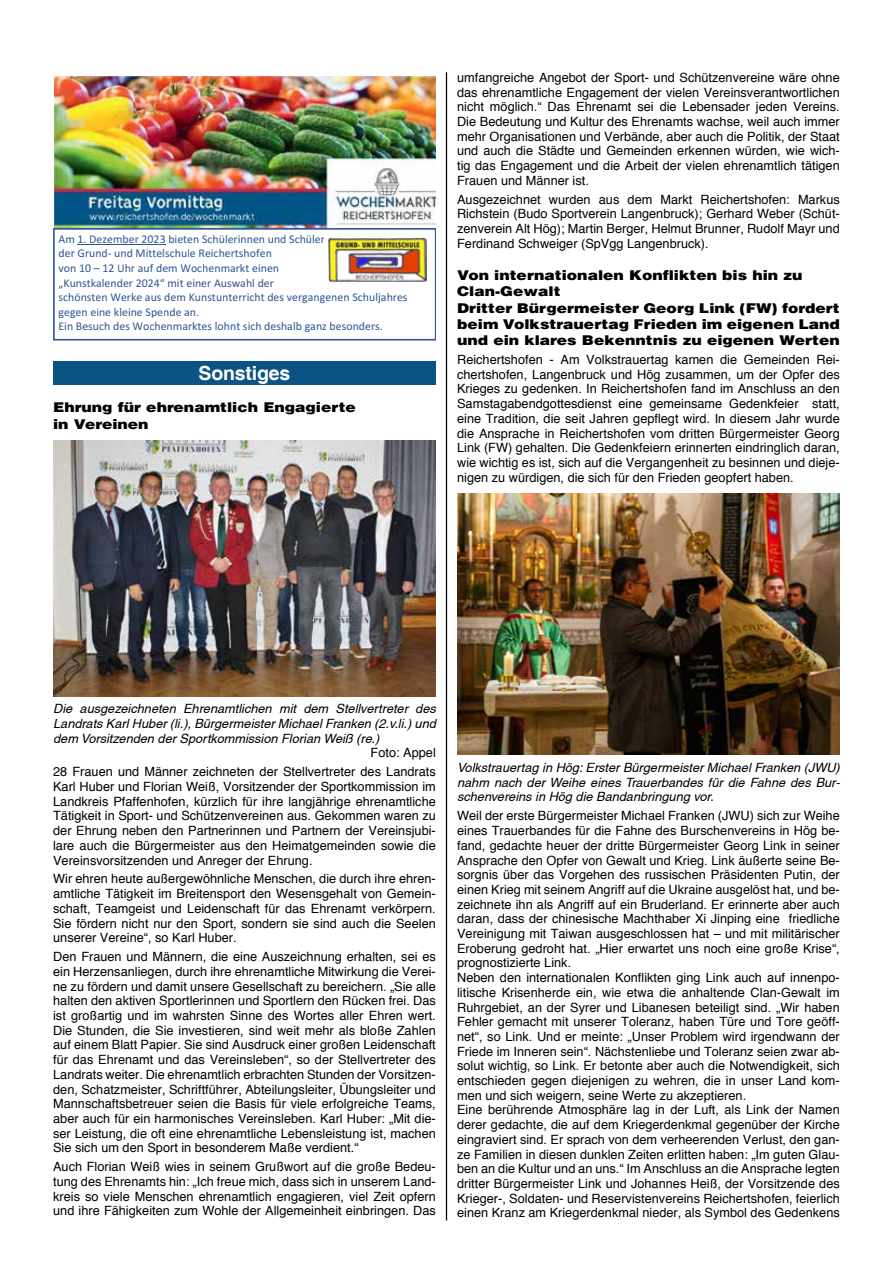
<style>
.page{position:relative;width:893px;height:1263px;background:#fff}
.page>*{position:absolute;margin:0;border:0;box-sizing:border-box;transform-origin:0 0}
.t1{font:700 19.5px "Helvetica";letter-spacing:-.01em;color:#fff}
.t2{font:900 13.5px/16.2px "Helvetica";color:#000;scale:1.15 1}
.t3{font:12.75px/14.7px "Helvetica";color:#000;text-align:justify}
.t4{font:italic 12.75px/14.7px "Helvetica";color:#000;text-align:justify}
.t5{font:11.85px/14.5px "Calibri";color:#2f5496}
</style>
<div class="page">
<hr style="left:446px;top:72px;width:1px;height:1148px;background:#000">
<img style="left:54px;top:77px;width:382px;height:151px">
<div style="left:53px;top:228px;width:383px;height:112px;border:2px solid #2f5496"></div>
<hr style="left:78px;top:244px;width:88px;height:1px;background:#2f5496">
<img style="left:328px;top:237px;width:99px;height:45px">
<div style="left:53px;top:361px;width:383px;height:23px;background:#0b5383"></div>
<img style="left:53px;top:441px;width:383px;height:255px">
<img style="left:457px;top:494px;width:382px;height:261px">
<p class="t5" style="left:59px;top:231px;width:351px">Am 1. Dezember 2023 bieten Schülerinnen und Schüler<br>der Grund- und Mittelschule Reichertshofen<br>von 10 – 12 Uhr auf dem Wochenmarkt einen<br>„Kunstkalender 2024“ mit einer Auswahl der<br>schönsten Werke aus dem Kunstunterricht des vergangenen Schuljahres gegen eine kleine Spende an.<br>Ein Besuch des Wochenmarktes lohnt sich deshalb ganz besonders.</p>
<h1 class="t1" style="left:199px;top:361px;width:93px">Sonstiges</h1>
<p class="t2" style="left:53px;top:399px;width:265px">Ehrung für ehrenamtlich Engagierte in Vereinen</p>
<p class="t3" style="left:457px;top:70px;width:384px">umfangreiche Angebot der Sport- und Schützenvereine wäre ohne das ehrenamtliche Engagement der vielen Vereinsverantwortlichen nicht möglich.“ Das Ehrenamt sei die Lebensader jeden Vereins.<br>Die Bedeutung und Kultur des Ehrenamts wachse, weil auch immer mehr Organisationen und Verbände, aber auch die Politik, der Staat und auch die Städte und Gemeinden erkennen würden, wie wich&shy;tig das Engagement und die Arbeit der vielen ehrenamtlich tätigen Frauen und Männer ist.</p>
<p class="t3" style="left:457px;top:192px;width:384px">Ausgezeichnet wurden aus dem Markt Reichertshofen: Markus Richstein (Budo Sportverein Langenbruck); Gerhard Weber (Schüt&shy;zenverein Alt Hög); Martin Berger, Helmut Brunner, Rudolf Mayr und Ferdinand Schweiger (SpVgg Langenbruck).</p>
<p class="t2" style="left:457px;top:267px;width:334px">Von internationalen Konflikten bis hin zu Clan-Gewalt<br>Dritter Bürgermeister Georg Link (FW) fordert beim Volkstrauertag Frieden im eigenen Land und ein klares Bekenntnis zu eigenen Werten</p>
<p class="t3" style="left:457px;top:352px;width:384px">Reichertshofen - Am Volkstrauertag kamen die Gemeinden Rei&shy;chertshofen, Langenbruck und Hög zusammen, um der Opfer des Krieges zu gedenken. In Reichertshofen fand im Anschluss an den Samstagabendgottesdienst eine gemeinsame Gedenkfeier statt, eine Tradition, die seit Jahren gepflegt wird. In diesem Jahr wurde die Ansprache in Reichertshofen vom dritten Bürgermeister Georg Link (FW) gehalten. Die Gedenkfeiern erinnerten eindringlich daran, wie wichtig es ist, sich auf die Vergangenheit zu besinnen und dieje&shy;nigen zu würdigen, die sich für den Frieden geopfert haben.</p>
<p class="t4" style="left:53px;top:701px;width:384px">Die ausgezeichneten Ehrenamtlichen mit dem Stellvertreter des Landrats Karl Huber (li.), Bürgermeister Michael Franken (2.v.li.) und dem Vorsitzenden der Sportkommission Florian Weiß (re.)</p>
<p class="t3" style="left:53px;top:743px;width:384px;line-height:18.9px;text-align:right">Foto: Appel<br>28 Frauen und Männer zeichneten der Stellvertreter des Landrats</p>
<p class="t3" style="left:53px;top:779px;width:384px">Karl Huber und Florian Weiß, Vorsitzender der Sportkommission im Landkreis Pfaffenhofen, kürzlich für ihre langjährige ehrenamtliche Tätigkeit in Sport- und Schützenvereinen aus. Gekommen waren zu der Ehrung neben den Partnerinnen und Partnern der Vereinsjubi&shy;lare auch die Bürgermeister aus den Heimatgemeinden sowie die Vereinsvorsitzenden und Anreger der Ehrung.</p>
<p class="t3" style="left:53px;top:871px;width:384px">Wir ehren heute außergewöhnliche Menschen, die durch ihre ehren&shy;amtliche Tätigkeit im Breitensport den Wesensgehalt von Gemein&shy;schaft, Teamgeist und Leidenschaft für das Ehrenamt verkörpern.<br>Sie fördern nicht nur den Sport, sondern sie sind auch die Seelen unserer Vereine“, so Karl Huber.</p>
<p class="t3" style="left:53px;top:949px;width:384px">Den Frauen und Männern, die eine Auszeichnung erhalten, sei es ein Herzensanliegen, durch ihre ehrenamtliche Mitwirkung die Verei&shy;ne zu fördern und damit unsere Gesellschaft zu bereichern. „Sie alle halten den aktiven Sportlerinnen und Sportlern den Rücken frei. Das ist großartig und im wahrsten Sinne des Wortes aller Ehren wert.<br>Die Stunden, die Sie investieren, sind weit mehr als bloße Zahlen auf einem Blatt Papier. Sie sind Ausdruck einer großen Leidenschaft für das Ehrenamt und das Vereinsleben“, so der Stellvertreter des Landrats weiter. Die ehrenamtlich erbrachten Stunden der Vorsitzen&shy;den, Schatzmeister, Schriftführer, Abteilungsleiter, Übungsleiter und Mannschaftsbetreuer seien die Basis für viele erfolgreiche Teams, aber auch für ein harmonisches Vereinsleben. Karl Huber: „Mit die&shy;ser Leistung, die oft eine ehrenamtliche Lebensleistung ist, machen Sie sich um den Sport in besonderem Maße verdient.“</p>
<p class="t3" style="left:53px;top:1159px;width:384px">Auch Florian Weiß wies in seinem Grußwort auf die große Bedeu&shy;tung des Ehrenamts hin: „Ich freue mich, dass sich in unserem Land&shy;kreis so viele Menschen ehrenamtlich engagieren, viel Zeit opfern und ihre Fähigkeiten zum Wohle der Allgemeinheit einbringen. Das</p>
<p class="t4" style="left:457px;top:760px;width:384px">Volkstrauertag in Hög: Erster Bürgermeister Michael Franken (JWU) nahm nach der Weihe eines Trauerbandes für die Fahne des Bur&shy;schenvereins in Hög die Bandanbringung vor.</p>
<p class="t3" style="left:457px;top:808px;width:384px;text-align:left">Weil der erste Bürgermeister Michael Franken (JWU) sich zur Weihe eines Trauerbandes für die Fahne des Burschenvereins in Hög be&shy;fand, gedachte heuer der dritte Bürgermeister Georg Link in seiner Ansprache den Opfer von Gewalt und Krieg. Link äußerte seine Be&shy;sorgnis über das Vorgehen des russischen Präsidenten Putin, der einen Krieg mit seinem Angriff auf die Ukraine ausgelöst hat, und be&shy;zeichnete ihn als Angriff auf ein Bruderland. Er erinnerte aber auch daran, dass der chinesische Machthaber Xi Jinping eine friedliche Vereinigung mit Taiwan ausgeschlossen hat – und mit militärischer Eroberung gedroht hat. „Hier erwartet uns noch eine große Krise“, prognostizierte Link.<br>Neben den internationalen Konflikten ging Link auch auf innenpo&shy;litische Krisenherde ein, wie etwa die anhaltende Clan-Gewalt im Ruhrgebiet, an der Syrer und Libanesen beteiligt sind. „Wir haben Fehler gemacht mit unserer Toleranz, haben Türe und Tore geöff&shy;net“, so Link. Und er meinte: „Unser Problem wird irgendwann der Friede im Inneren sein“. Nächstenliebe und Toleranz seien zwar ab&shy;solut wichtig, so Link. Er betonte aber auch die Notwendigkeit, sich entschieden gegen diejenigen zu wehren, die in unser Land kom&shy;men und sich weigern, seine Werte zu akzeptieren.<br>Eine berührende Atmosphäre lag in der Luft, als Link der Namen derer gedachte, die auf dem Kriegerdenkmal gegenüber der Kirche eingraviert sind. Er sprach von dem verheerenden Verlust, den gan&shy;ze Familien in diesen dunklen Zeiten erlitten haben: „Im guten Glau&shy;ben an die Kultur und an uns.“ Im Anschluss an die Ansprache legten dritter Bürgermeister Link und Johannes Heiß, der Vorsitzende des Krieger-, Soldaten- und Reservistenvereins Reichertshofen, feierlich einen Kranz am Kriegerdenkmal nieder, als Symbol des Gedenkens</p>
</div>
